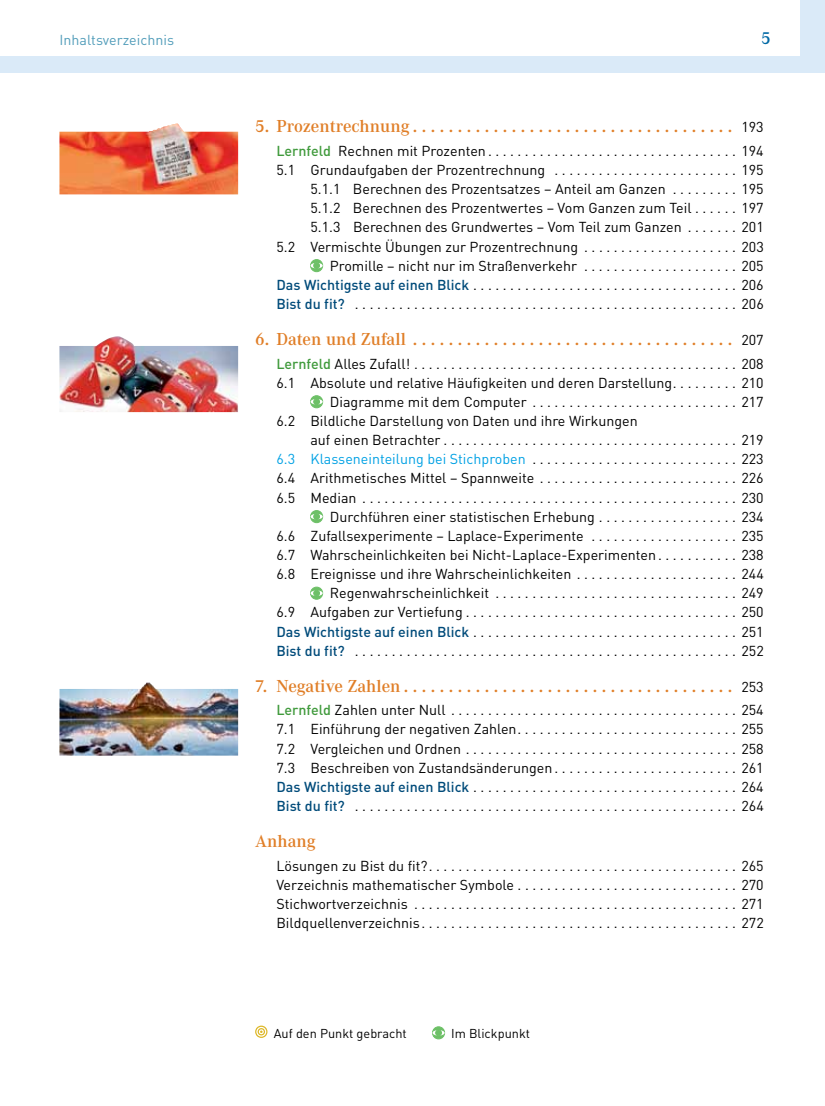
<style>
.page{position:relative;width:825px;height:1106px;background:#fff}
.page>*{position:absolute;margin:0;border:0;box-sizing:border-box;transform-origin:0 0}
.t1{font:18px "Corporate ATOT Dem";color:#e07e27}
.t2{font:18px "Corporate ATOT Dem";color:#0069a5}
.t3{font:14.25px/19.2px "DINOT";color:#000;text-align:right}
.t4{font:14.25px "DINOT";color:#00a1e4}
.t5{font:14.25px "DINOT";color:#529dba}
.t6{font:12.75px "DINOT";color:#000}
.s1{font-weight:500;color:#409a3c}
.s2{font-weight:500;color:#004b7a}
.s3{color:#000}
</style>
<div class="page">
<div style="left:0;top:0;width:825px;height:72px;background:#daeaf8"></div>
<div style="left:0;top:0;width:799px;height:55px;background:#fff"></div>
<div style="left:311px;top:259px;width:12px;height:13px;background:#6dc067;border-radius:50%"></div>
<div style="left:310px;top:259px;width:13px;height:13px;border:1px solid #6dc067;border-radius:50%"></div>
<svg style="left:311px;top:263px;width:12px;height:5px"></svg>
<div style="left:314px;top:262px;width:6px;height:7px;border:1px solid #6dc067;border-radius:50%"></div>
<div style="left:311px;top:396px;width:12px;height:12px;background:#6dc067;border-radius:50%"></div>
<div style="left:310px;top:395px;width:13px;height:13px;border:1px solid #6dc067;border-radius:50%"></div>
<svg style="left:311px;top:399px;width:12px;height:5px"></svg>
<svg style="left:314px;top:399px;width:6px;height:6px"></svg>
<div style="left:311px;top:510px;width:12px;height:12px;background:#6dc067;border-radius:50%"></div>
<div style="left:310px;top:510px;width:13px;height:13px;border:1px solid #6dc067;border-radius:50%"></div>
<svg style="left:311px;top:514px;width:12px;height:5px"></svg>
<svg style="left:314px;top:514px;width:6px;height:5px"></svg>
<svg style="left:311px;top:587px;width:12px;height:12px"></svg>
<div style="left:310px;top:587px;width:13px;height:12px;border:1px solid #6dc067;border-radius:50%"></div>
<svg style="left:311px;top:590px;width:12px;height:6px"></svg>
<svg style="left:314px;top:590px;width:6px;height:6px"></svg>
<img style="left:59px;top:123px;width:179px;height:71px">
<img style="left:59px;top:336px;width:179px;height:76px">
<img style="left:59px;top:682px;width:179px;height:73px">
<svg style="left:255px;top:1025px;width:12px;height:12px"></svg>
<svg style="left:432px;top:1026px;width:13px;height:12px"></svg>
<div style="left:432px;top:1026px;width:13px;height:13px;border:1px solid #6dc067;border-radius:50%"></div>
<svg style="left:432px;top:1030px;width:13px;height:5px"></svg>
<div style="left:435px;top:1029px;width:7px;height:6px;border:1px solid #6dc067;border-radius:50%"></div>
<p class="t5" style="left:60px;top:30px;width:116px">Inhaltsverzeichnis</p>
<p class="t2" style="left:761px;top:28px;width:11px">5</p>
<p class="t1" style="left:255px;top:117px;width:163px">5. Prozentrechnung ....................................</p>
<p class="t3" style="left:276px;top:115px;width:489px;line-height:23.4px">193<br><span class="s1">Lernfeld</span> Rechnen mit Prozenten . . . . . . . . . . . . . . . . . . . . . . . . . . . . . . . . . 194</p>
<p class="t3" style="left:276px;top:160px;width:489px">5. 1 Grundaufgaben der Prozentrechnung . . . . . . . . . . . . . . . . . . . . . . . . 195</p>
<p class="t3" style="left:310px;top:179px;width:455px">5. 1. 1 Berechnen des Prozentsatzes – Anteil am Ganzen . . . . . . . . 195</p>
<p class="t3" style="left:310px;top:198px;width:455px">5. 1.2 Berechnen des Prozentwertes – Vom Ganzen zum Teil . . . . . . 197</p>
<p class="t3" style="left:276px;top:217px;width:489px">5. 1.3 Berechnen des Grundwertes – Vom Teil zum Ganzen . . . . . . 201<br>5.2 Vermischte Übungen zur Prozentrechnung . . . . . . . . . . . . . . . . . . . . 203<br>Promille – nicht nur im Straßenverkehr . . . . . . . . . . . . . . . . . . . . . 205<br><span class="s2">Das Wichtigste auf einen Blick</span> . . . . . . . . . . . . . . . . . . . . . . . . . . . . . . . . . . . 206<br><span class="s2">Bist du fit?</span> . . . . . . . . . . . . . . . . . . . . . . . . . . . . . . . . . . . . . . . . . . . . . . . . . . . 206</p>
<p class="t1" style="left:255px;top:329px;width:157px">6. Daten und Zufall .....................................</p>
<p class="t3" style="left:276px;top:328px;width:489px;line-height:23.4px">207<br><span class="s1">Lernfeld</span> Alles Zufall! . . . . . . . . . . . . . . . . . . . . . . . . . . . . . . . . . . . . . . . . . . . 208</p>
<p class="t3" style="left:276px;top:372px;width:489px">6. 1 Absolute und relative Häufigkeiten und deren Darstellung . . . . . . . . 210</p>
<p class="t3" style="left:330px;top:391px;width:435px">Diagramme mit dem Computer . . . . . . . . . . . . . . . . . . . . . . . . . . . 217</p>
<p class="t3" style="left:276px;top:410px;width:363px">6.2 Bildliche Darstellung von Daten und ihre Wirkungen</p>
<p class="t3" style="left:310px;top:430px;width:455px">auf einen Betrachter . . . . . . . . . . . . . . . . . . . . . . . . . . . . . . . . . . . . . . . 219</p>
<p class="t4" style="left:276px;top:449px;width:489px">6.3 Klasseneinteilung bei Stichproben <span class="s3">. . . . . . . . . . . . . . . . . . . . . . . . . . . 223</span></p>
<p class="t3" style="left:276px;top:468px;width:489px">6.4 Arithmetisches Mittel – Spannweite . . . . . . . . . . . . . . . . . . . . . . . . . . 226</p>
<p class="t3" style="left:276px;top:487px;width:489px">6.5 Median . . . . . . . . . . . . . . . . . . . . . . . . . . . . . . . . . . . . . . . . . . . . . . . . . . 230</p>
<p class="t3" style="left:330px;top:506px;width:435px">Durchführen einer statistischen Erhebung . . . . . . . . . . . . . . . . . . 234</p>
<p class="t3" style="left:276px;top:525px;width:489px">6.6 Zufallsexperimente – Laplace-Experimente . . . . . . . . . . . . . . . . . . . 235</p>
<p class="t3" style="left:276px;top:544px;width:489px">6.7 Wahrscheinlichkeiten bei Nicht-Laplace-Experimenten . . . . . . . . . . 238</p>
<p class="t3" style="left:276px;top:564px;width:489px">6.8 Ereignisse und ihre Wahrscheinlichkeiten . . . . . . . . . . . . . . . . . . . . . 244</p>
<p class="t3" style="left:330px;top:583px;width:435px">Regenwahrscheinlichkeit . . . . . . . . . . . . . . . . . . . . . . . . . . . . . . . . 249</p>
<p class="t3" style="left:276px;top:602px;width:489px">6.9 Aufgaben zur Vertiefung . . . . . . . . . . . . . . . . . . . . . . . . . . . . . . . . . . . . 250</p>
<p class="t3" style="left:276px;top:621px;width:489px"><span class="s2">Das Wichtigste auf einen Blick</span> . . . . . . . . . . . . . . . . . . . . . . . . . . . . . . . . . . . 251</p>
<p class="t3" style="left:276px;top:640px;width:489px"><span class="s2">Bist du fit?</span> . . . . . . . . . . . . . . . . . . . . . . . . . . . . . . . . . . . . . . . . . . . . . . . . . . . 252</p>
<p class="t1" style="left:255px;top:676px;width:154px">7. Negative Zahlen .....................................</p>
<p class="t3" style="left:276px;top:674px;width:489px;line-height:23.4px">253<br><span class="s1">Lernfeld</span> Zahlen unter Null . . . . . . . . . . . . . . . . . . . . . . . . . . . . . . . . . . . . . . 254</p>
<p class="t3" style="left:276px;top:719px;width:489px;text-align:justify">7. 1 Einführung der negativen Zahlen . . . . . . . . . . . . . . . . . . . . . . . . . . . . . 255<br>7.2 Vergleichen und Ordnen . . . . . . . . . . . . . . . . . . . . . . . . . . . . . . . . . . . . 258<br>7.3 Beschreiben von Zustandsänderungen . . . . . . . . . . . . . . . . . . . . . . . . 261<br><span class="s2">Das Wichtigste auf einen Blick</span> . . . . . . . . . . . . . . . . . . . . . . . . . . . . . . . . . . . 264<br><span class="s2">Bist du fit?</span> . . . . . . . . . . . . . . . . . . . . . . . . . . . . . . . . . . . . . . . . . . . . . . . . . . . 264</p>
<p class="t1" style="left:255px;top:831px;width:62px">Anhang</p>
<p class="t3" style="left:276px;top:855px;width:489px;text-align:justify">Lösungen zu Bist du fit? . . . . . . . . . . . . . . . . . . . . . . . . . . . . . . . . . . . . . . . . . 265<br>Verzeichnis mathematischer Symbole . . . . . . . . . . . . . . . . . . . . . . . . . . . . . 270<br>Stichwortverzeichnis . . . . . . . . . . . . . . . . . . . . . . . . . . . . . . . . . . . . . . . . . . . 271<br>Bildquellenverzeichnis . . . . . . . . . . . . . . . . . . . . . . . . . . . . . . . . . . . . . . . . . . 272</p>
<p class="t6" style="left:274px;top:1024px;width:135px">Auf den Punkt gebracht</p>
<p class="t6" style="left:451px;top:1024px;width:80px">Im Blickpunkt</p>
</div>
